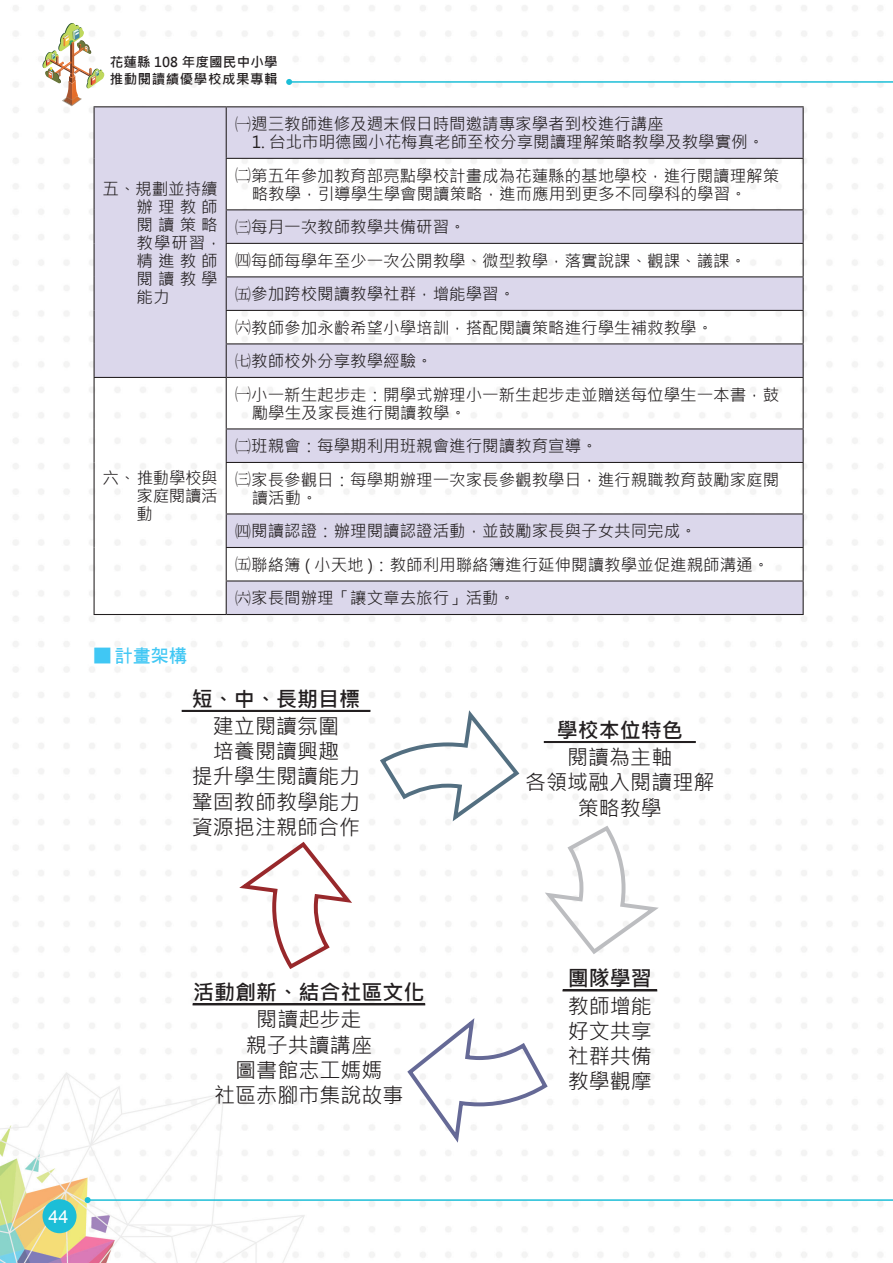
<style>
.page{position:relative;width:893px;height:1263px;background:#fff}
.page>*{position:absolute;margin:0;border:0;box-sizing:border-box;transform-origin:0 0}
.t1{font:21px/25.2px "Microsoft Jheng Hei";color:#231f20;text-align:center}
.t2{font:700 21px "Microsoft Jheng Hei";color:#231f20}
.t3{font:18px "DF Hei Bd HK BF";color:#40c7f4}
.t4{font:18px "Arial";color:#fff}
.t5{font:16.5px/33.5px "Microsoft Jheng Hei";color:#231f20}
.t6{font:16.5px/18px "Microsoft Jheng Hei";letter-spacing:.305em;color:#231f20}
.t7{font:700 13.5px/16.2px "Microsoft Jheng Hei";letter-spacing:.04em;color:#231f20}
.s1{font-family:"DF Hei Bd HKP BF"}
.s2{font-family:"MS Mincho"}
</style>
<div class="page">
<img style="left:0;top:5px;width:883px;height:1258px">
<div style="left:43px;top:1199px;width:34px;height:34px;background:#1cbed7;border-radius:50%"></div>
<hr style="left:289px;top:81px;width:604px;height:2px;background:#1cbed7">
<svg style="left:286px;top:79px;width:6px;height:6px"></svg>
<hr style="left:88px;top:1199px;width:805px;height:2px;background:#1cbed7">
<svg style="left:85px;top:1197px;width:6px;height:6px"></svg>
<img style="left:43px;top:23px;width:61px;height:83px">
<svg style="left:377px;top:705px;width:145px;height:121px"></svg>
<svg style="left:540px;top:823px;width:124px;height:134px"></svg>
<svg style="left:405px;top:1013px;width:145px;height:135px"></svg>
<svg style="left:234px;top:839px;width:123px;height:133px"></svg>
<div style="left:193px;top:1003px;width:232px;height:2px;border:1px solid #231f20"></div>
<div style="left:182px;top:710px;width:188px;height:2px;border:1px solid #231f20"></div>
<div style="left:544px;top:741px;width:152px;height:2px;border:1px solid #231f20"></div>
<div style="left:563px;top:989px;width:94px;height:2px;border:1px solid #231f20"></div>
<svg style="left:95px;top:107px;width:708px;height:507px;fill:#dbd7eb"></svg>
<hr style="left:94px;top:106px;width:132px;height:1px;background:#231f20">
<hr style="left:94px;top:107px;width:1px;height:51px;background:#231f20">
<hr style="left:226px;top:106px;width:578px;height:1px;background:#231f20">
<hr style="left:226px;top:107px;width:1px;height:51px;background:#231f20">
<hr style="left:803px;top:107px;width:1px;height:51px;background:#231f20">
<hr style="left:94px;top:158px;width:1px;height:52px;background:#231f20">
<hr style="left:226px;top:158px;width:578px;height:1px;background:#231f20">
<hr style="left:226px;top:159px;width:1px;height:50px;background:#231f20">
<hr style="left:803px;top:159px;width:1px;height:50px;background:#231f20">
<hr style="left:94px;top:210px;width:1px;height:33px;background:#231f20">
<hr style="left:226px;top:209px;width:578px;height:1px;background:#231f20">
<hr style="left:226px;top:210px;width:1px;height:33px;background:#231f20">
<hr style="left:803px;top:210px;width:1px;height:33px;background:#231f20">
<hr style="left:94px;top:243px;width:1px;height:34px;background:#231f20">
<hr style="left:226px;top:243px;width:578px;height:1px;background:#231f20">
<hr style="left:226px;top:244px;width:1px;height:32px;background:#231f20">
<hr style="left:803px;top:244px;width:1px;height:32px;background:#231f20">
<hr style="left:94px;top:277px;width:1px;height:33px;background:#231f20">
<hr style="left:226px;top:276px;width:578px;height:1px;background:#231f20">
<hr style="left:226px;top:277px;width:1px;height:33px;background:#231f20">
<hr style="left:803px;top:277px;width:1px;height:33px;background:#231f20">
<hr style="left:94px;top:310px;width:1px;height:34px;background:#231f20">
<hr style="left:226px;top:310px;width:578px;height:1px;background:#231f20">
<hr style="left:226px;top:311px;width:1px;height:32px;background:#231f20">
<hr style="left:803px;top:311px;width:1px;height:32px;background:#231f20">
<hr style="left:94px;top:344px;width:1px;height:33px;background:#231f20">
<hr style="left:226px;top:343px;width:578px;height:1px;background:#231f20">
<hr style="left:226px;top:344px;width:1px;height:33px;background:#231f20">
<hr style="left:803px;top:344px;width:1px;height:33px;background:#231f20">
<hr style="left:94px;top:377px;width:132px;height:1px;background:#231f20">
<hr style="left:94px;top:378px;width:1px;height:51px;background:#231f20">
<hr style="left:226px;top:377px;width:578px;height:1px;background:#231f20">
<hr style="left:226px;top:378px;width:1px;height:50px;background:#231f20">
<hr style="left:803px;top:378px;width:1px;height:50px;background:#231f20">
<hr style="left:94px;top:429px;width:1px;height:33px;background:#231f20">
<hr style="left:226px;top:428px;width:578px;height:1px;background:#231f20">
<hr style="left:226px;top:429px;width:1px;height:33px;background:#231f20">
<hr style="left:803px;top:429px;width:1px;height:33px;background:#231f20">
<hr style="left:94px;top:462px;width:1px;height:52px;background:#231f20">
<hr style="left:226px;top:462px;width:578px;height:1px;background:#231f20">
<hr style="left:226px;top:463px;width:1px;height:50px;background:#231f20">
<hr style="left:803px;top:463px;width:1px;height:50px;background:#231f20">
<hr style="left:94px;top:514px;width:1px;height:33px;background:#231f20">
<hr style="left:226px;top:513px;width:578px;height:1px;background:#231f20">
<hr style="left:226px;top:514px;width:1px;height:33px;background:#231f20">
<hr style="left:803px;top:514px;width:1px;height:33px;background:#231f20">
<hr style="left:94px;top:547px;width:1px;height:34px;background:#231f20">
<hr style="left:226px;top:547px;width:578px;height:1px;background:#231f20">
<hr style="left:226px;top:548px;width:1px;height:32px;background:#231f20">
<hr style="left:803px;top:548px;width:1px;height:32px;background:#231f20">
<hr style="left:94px;top:581px;width:1px;height:33px;background:#231f20">
<hr style="left:226px;top:580px;width:578px;height:1px;background:#231f20">
<hr style="left:226px;top:581px;width:1px;height:33px;background:#231f20">
<hr style="left:803px;top:581px;width:1px;height:33px;background:#231f20">
<hr style="left:94px;top:614px;width:132px;height:1px;background:#231f20">
<hr style="left:226px;top:614px;width:578px;height:1px;background:#231f20">
<p class="t7" style="left:110px;top:54px;width:169px">花蓮縣 108 年度國民中小學推動閱讀績優學校成果專輯</p>
<p class="t6" style="left:137px;top:179px;width:87px;text-indent:-34px">五、規劃並持續辦理教師閱讀策略教學研習，精進教師閱讀教學能力</p>
<p class="t5" style="left:137px;top:469px;width:83px;line-height:18px;text-align:justify;text-indent:-34px">六、推動學校與家庭閱讀活動</p>
<p class="t3" style="left:94px;top:646px;width:95px"><span class="s1">■</span> 計畫架構</p>
<p class="t5" style="left:235px;top:107px;width:430px"><span class="s2">㈠</span>週三教師進修及週末假日時間邀請專家學者到校進行講座</p>
<p class="t5" style="left:235px;top:125px;width:546px;text-align:center">1. 台北市明德國小花梅真老師至校分享閱讀理解策略教學及教學實例。<br><span class="s2">㈡</span>第五年參加教育部亮點學校計畫成為花蓮縣的基地學校，進行閱讀理解策</p>
<p class="t5" style="left:235px;top:177px;width:514px;text-indent:17px">略教學，引導學生學會閱讀策略，進而應用到更多不同學科的學習。<span class="s2">㈢</span>每月一次教師教學共備研習。<br><span class="s2">㈣</span>每師每學年至少一次公開教學、微型教學，落實說課、觀課、議課。<span class="s2">㈤</span>參加跨校閱讀教學社群，增能學習。<br><span class="s2">㈥</span>教師參加永齡希望小學培訓，搭配閱讀策略進行學生補救教學。<br><span class="s2">㈦</span>教師校外分享教學經驗。</p>
<p class="t5" style="left:252px;top:386px;width:529px;line-height:18px;text-indent:-17px"><span class="s2">㈠</span>小一新生起步走：開學式辦理小一新生起步走並贈送每位學生一本書，鼓勵學生及家長進行閱讀教學。</p>
<p class="t5" style="left:235px;top:429px;width:546px"><span class="s2">㈡</span>班親會：每學期利用班親會進行閱讀教育宣導。<br><span class="s2">㈢</span>家長參觀日：每學期辦理一次家長參觀教學日，進行親職教育鼓勵家庭閱</p>
<p class="t5" style="left:235px;top:481px;width:536px;text-indent:17px">讀活動。<br><span class="s2">㈣</span>閱讀認證：辦理閱讀認證活動，並鼓勵家長與子女共同完成。<br><span class="s2">㈤</span>聯絡簿 ( 小天地 )：教師利用聯絡簿進行延伸閱讀教學並促進親師溝通。<span class="s2">㈥</span>家長間辦理「讓文章去旅行」活動。</p>
<p class="t2" style="left:192px;top:686px;width:170px">短、中、長期目標</p>
<p class="t1" style="left:192px;top:714px;width:170px">建立閱讀氛圍<br>培養閱讀興趣<br>提升學生閱讀能力鞏固教師教學能力資源挹注親師合作</p>
<p class="t2" style="left:557px;top:717px;width:128px">學校本位特色</p>
<p class="t1" style="left:525px;top:745px;width:191px">閱讀為主軸<br>各領域融入閱讀理解策略教學</p>
<p class="t4" style="left:48px;top:1204px;width:22px">44</p>
<p class="t2" style="left:193px;top:979px;width:233px">活動創新、結合社區文化</p>
<p class="t1" style="left:214px;top:1007px;width:191px">閱讀起步走<br>親子共讀講座<br>圖書館志工媽媽<br>社區赤腳市集說故事</p>
<p class="t2" style="left:568px;top:965px;width:86px">團隊學習</p>
<p class="t1" style="left:568px;top:993px;width:86px;text-align:justify">教師增能好文共享社群共備教學觀摩</p>
</div>
